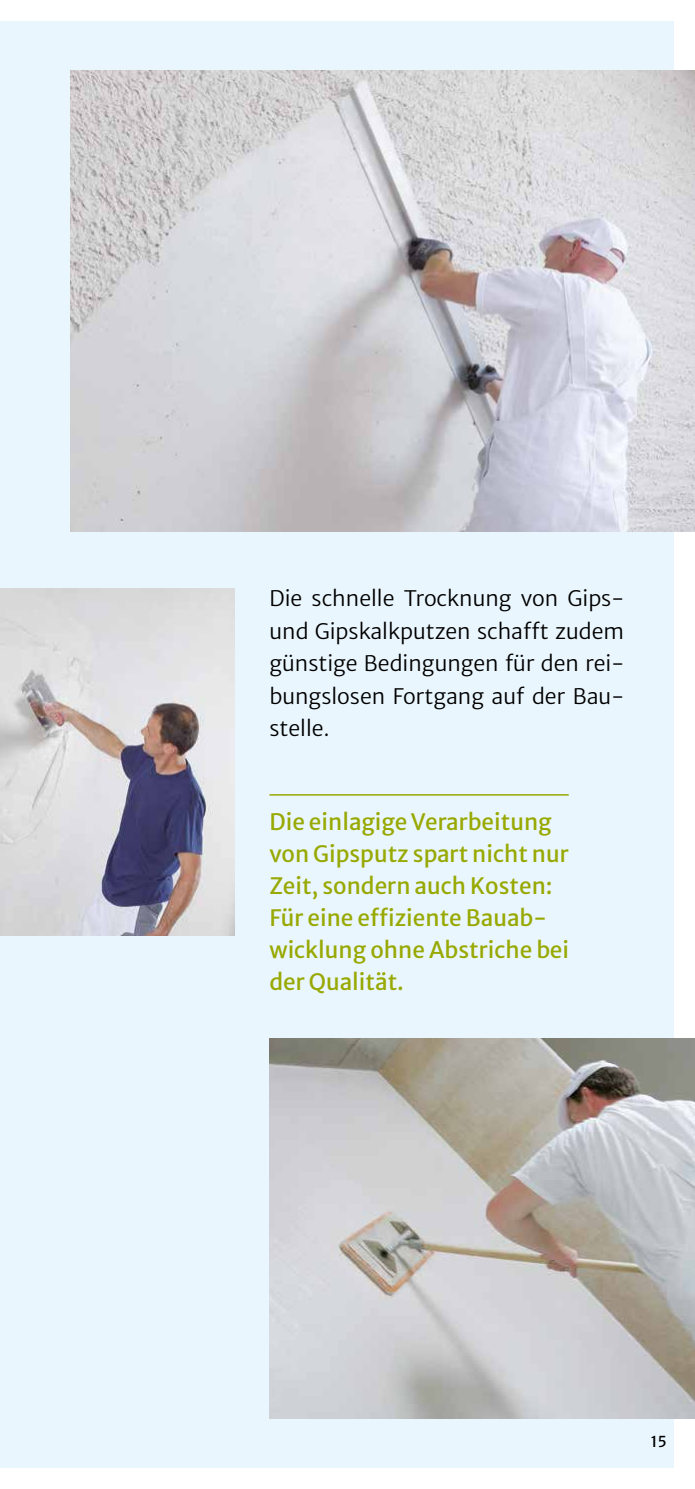
<style>
.page{position:relative;width:695px;height:1489px;background:#fff}
.page>*{position:absolute;margin:0;border:0;box-sizing:border-box;transform-origin:0 0}
.t1{font:22.5px/32px "Merriweather Sans";color:#98a902}
.t2{font:21.25px/32.5px "Merriweather Sans";color:#000;text-align:justify}
.t3{font:15px "Merriweather Sans";color:#000}
</style>
<div class="page">
<div style="left:0;top:21px;width:673px;height:1446px;background:#eaf6fe"></div>
<img style="left:0;top:588px;width:234px;height:347px">
<img style="left:71px;top:71px;width:623px;height:460px">
<img style="left:269px;top:1038px;width:425px;height:379px">
<hr style="left:269px;top:794px;width:299px;height:1px;background:#98a902">
<p class="t2" style="left:269px;top:580px;width:356px">Die schnelle Trocknung von Gips&shy;und Gipskalkputzen schafft zudem günstige Bedingungen für den rei&shy;bungslosen Fortgang auf der Bau&shy;stelle.</p>
<p class="t1" style="left:269px;top:803px;width:301px">Die einlagige Verarbeitung von Gipsputz spart nicht nur<br>Zeit, sondern auch Kosten:<br>Für eine effiziente Bauab&shy;wicklung ohne Abstriche bei der Qualität.</p>
<p class="t3" style="left:650px;top:1428px;width:17px">15</p>
</div>
